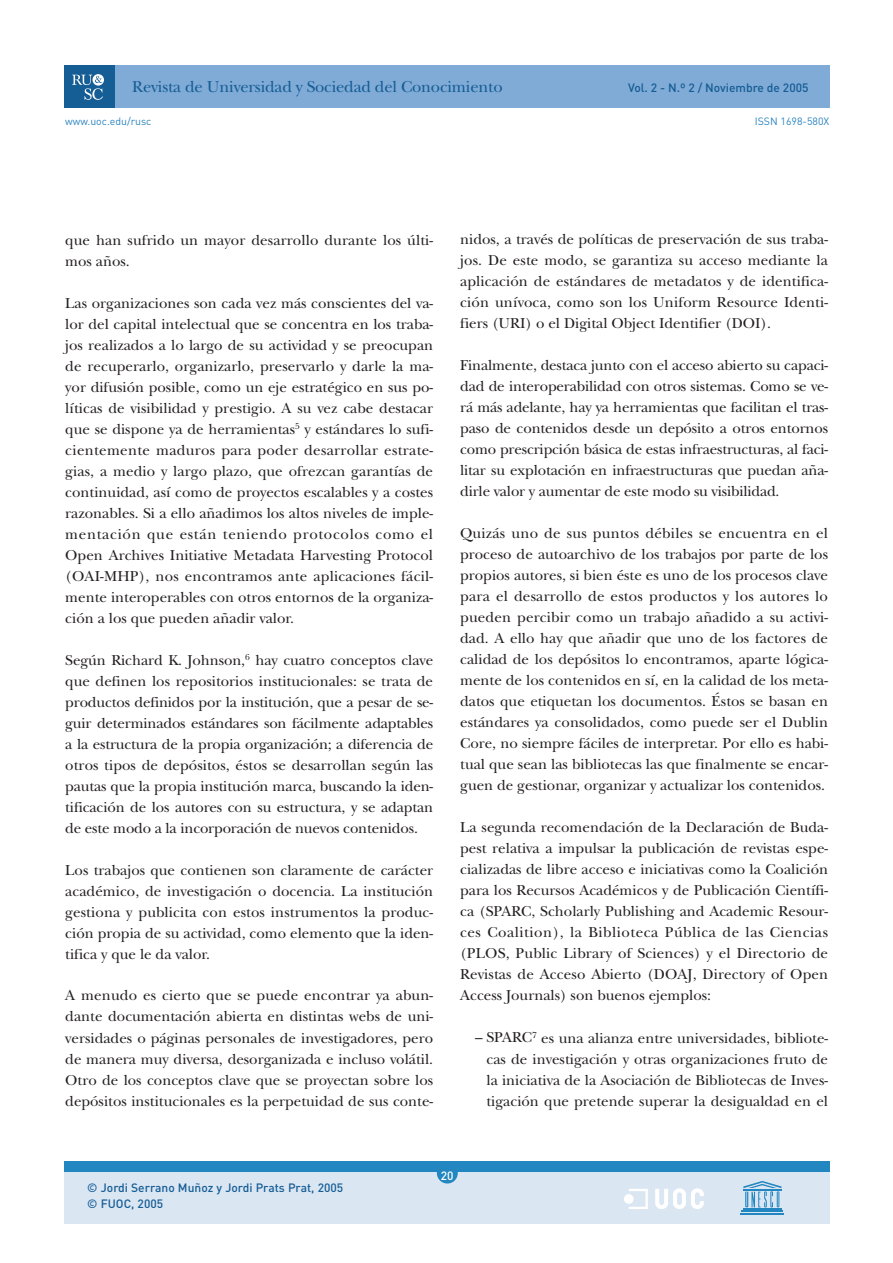
<style>
.page{position:relative;width:893px;height:1263px;background:#fff}
.page>*{position:absolute;margin:0;border:0;box-sizing:border-box;transform-origin:0 0}
.t1{font:16.5px "New Baskerville";letter-spacing:-.01em;color:#155d95}
.t2{font:15px/21px "New Baskerville";color:#231f20;text-align:justify}
.t3{font:500 12px/16.2px "DIN";color:#155d95}
.t4{font:500 12px "DIN";color:#fff}
.t5{font:10.5px "DIN";color:#2a83be}
</style>
<div class="page">
<div style="left:84px;top:65px;width:745px;height:43px;background:#80abd6"></div>
<div style="left:64px;top:65px;width:51px;height:43px;background:#155d95"></div>
<svg style="left:72px;top:74px;width:32px;height:26px"></svg>
<div style="left:64px;top:1162px;width:765px;height:10px;background:#2286c0"></div>
<div style="left:64px;top:1172px;width:765px;height:51px;background:#dbe6f3"></div>
<hr style="left:743px;top:1208px;width:38px;height:2px;background:#2286c0">
<hr style="left:741px;top:1211px;width:42px;height:1px;background:#2286c0">
<hr style="left:740px;top:1213px;width:44px;height:2px;background:#2286c0">
<svg style="left:743px;top:1181px;width:38px;height:27px"></svg>
<div style="left:437px;top:1163px;width:21px;height:21px;background:#2286c0;border-radius:50%"></div>
<svg style="left:624px;top:1188px;width:79px;height:21px"></svg>
<p class="t1" style="left:132px;top:81px;width:372px">Revista de Universidad y Sociedad del Conocimiento</p>
<p class="t3" style="left:628px;top:81px;width:182px">Vol. 2 - N.º 2 / Noviembre de 2005</p>
<p class="t5" style="left:65px;top:117px;width:88px">www.uoc.edu/rusc</p>
<p class="t5" style="left:755px;top:117px;width:76px">ISSN 1698-580X</p>
<p class="t2" style="left:65px;top:231px;width:369px">que han sufrido un mayor desarrollo durante los últi&shy;mos años.</p>
<p class="t2" style="left:65px;top:294px;width:369px">Las organizaciones son cada vez más conscientes del va&shy;lor del capital intelectual que se concentra en los traba&shy;jos realizados a lo largo de su actividad y se preocupan de recuperarlo, organizarlo, preservarlo y darle la ma&shy;yor difusión posible, como un eje estratégico en sus po&shy;líticas de visibilidad y prestigio. A su vez cabe destacar que se dispone ya de herramientas<sup>5</sup> y estándares lo sufi&shy;cientemente maduros para poder desarrollar estrate&shy;gias, a medio y largo plazo, que ofrezcan garantías de continuidad, así como de proyectos escalables y a costes razonables. Si a ello añadimos los altos niveles de imple&shy;mentación que están teniendo protocolos como el Open Archives Initiative Metadata Harvesting Protocol (OAI-MHP), nos encontramos ante aplicaciones fácil&shy;mente interoperables con otros entornos de la organiza&shy;ción a los que pueden añadir valor.</p>
<p class="t2" style="left:65px;top:651px;width:369px">Según Richard K. Johnson,<sup>6</sup> hay cuatro conceptos clave que definen los repositorios institucionales: se trata de productos definidos por la institución, que a pesar de se&shy;guir determinados estándares son fácilmente adaptables a la estructura de la propia organización; a diferencia de otros tipos de depósitos, éstos se desarrollan según las pautas que la propia institución marca, buscando la iden&shy;tificación de los autores con su estructura, y se adaptan de este modo a la incorporación de nuevos contenidos.</p>
<p class="t2" style="left:65px;top:861px;width:369px">Los trabajos que contienen son claramente de carácter académico, de investigación o docencia. La institución gestiona y publicita con estos instrumentos la produc&shy;ción propia de su actividad, como elemento que la iden&shy;tifica y que le da valor.</p>
<p class="t2" style="left:65px;top:987px;width:369px">A menudo es cierto que se puede encontrar ya abun&shy;dante documentación abierta en distintas webs de uni&shy;versidades o páginas personales de investigadores, pero de manera muy diversa, desorganizada e incluso volátil.<br>Otro de los conceptos clave que se proyectan sobre los depósitos institucionales es la perpetuidad de sus conte-</p>
<p class="t2" style="left:460px;top:231px;width:369px">nidos, a través de políticas de preservación de sus traba&shy;jos. De este modo, se garantiza su acceso mediante la aplicación de estándares de metadatos y de identifica&shy;ción unívoca, como son los Uniform Resource Identi&shy;fiers (URI) o el Digital Object Identifier (DOI).</p>
<p class="t2" style="left:460px;top:357px;width:369px">Finalmente, destaca junto con el acceso abierto su capaci&shy;dad de interoperabilidad con otros sistemas. Como se ve&shy;rá más adelante, hay ya herramientas que facilitan el tras&shy;paso de contenidos desde un depósito a otros entornos como prescripción básica de estas infraestructuras, al faci&shy;litar su explotación en infraestructuras que puedan aña&shy;dirle valor y aumentar de este modo su visibilidad.</p>
<p class="t2" style="left:460px;top:525px;width:369px">Quizás uno de sus puntos débiles se encuentra en el proceso de autoarchivo de los trabajos por parte de los propios autores, si bien éste es uno de los procesos clave para el desarrollo de estos productos y los autores lo pueden percibir como un trabajo añadido a su activi&shy;dad. A ello hay que añadir que uno de los factores de calidad de los depósitos lo encontramos, aparte lógica&shy;mente de los contenidos en sí, en la calidad de los meta&shy;datos que etiquetan los documentos. Éstos se basan en estándares ya consolidados, como puede ser el Dublin Core, no siempre fáciles de interpretar. Por ello es habi&shy;tual que sean las bibliotecas las que finalmente se encar&shy;guen de gestionar, organizar y actualizar los contenidos.</p>
<p class="t2" style="left:460px;top:819px;width:369px">La segunda recomendación de la Declaración de Buda&shy;pest relativa a impulsar la publicación de revistas espe&shy;cializadas de libre acceso e iniciativas como la Coalición para los Recursos Académicos y de Publicación Científi&shy;ca (SPARC, Scholarly Publishing and Academic Resour&shy;ces Coalition), la Biblioteca Pública de las Ciencias (PLOS, Public Library of Sciences) y el Directorio de Revistas de Acceso Abierto (DOAJ, Directory of Open Access Journals) son buenos ejemplos:</p>
<p class="t2" style="left:486px;top:1029px;width:343px;text-indent:-11px">– SPARC<sup>7</sup> es una alianza entre universidades, bibliote&shy;cas de investigación y otras organizaciones fruto de la iniciativa de la Asociación de Bibliotecas de Inves&shy;tigación que pretende superar la desigualdad en el</p>
<p class="t3" style="left:87px;top:1181px;width:257px">© Jordi Serrano Muñoz y Jordi Prats Prat, 2005 © FUOC, 2005</p>
<p class="t4" style="left:444px;top:1165px;width:8px">1</p>
<p class="t4" style="left:440px;top:1171px;width:14px">20</p>
</div>
